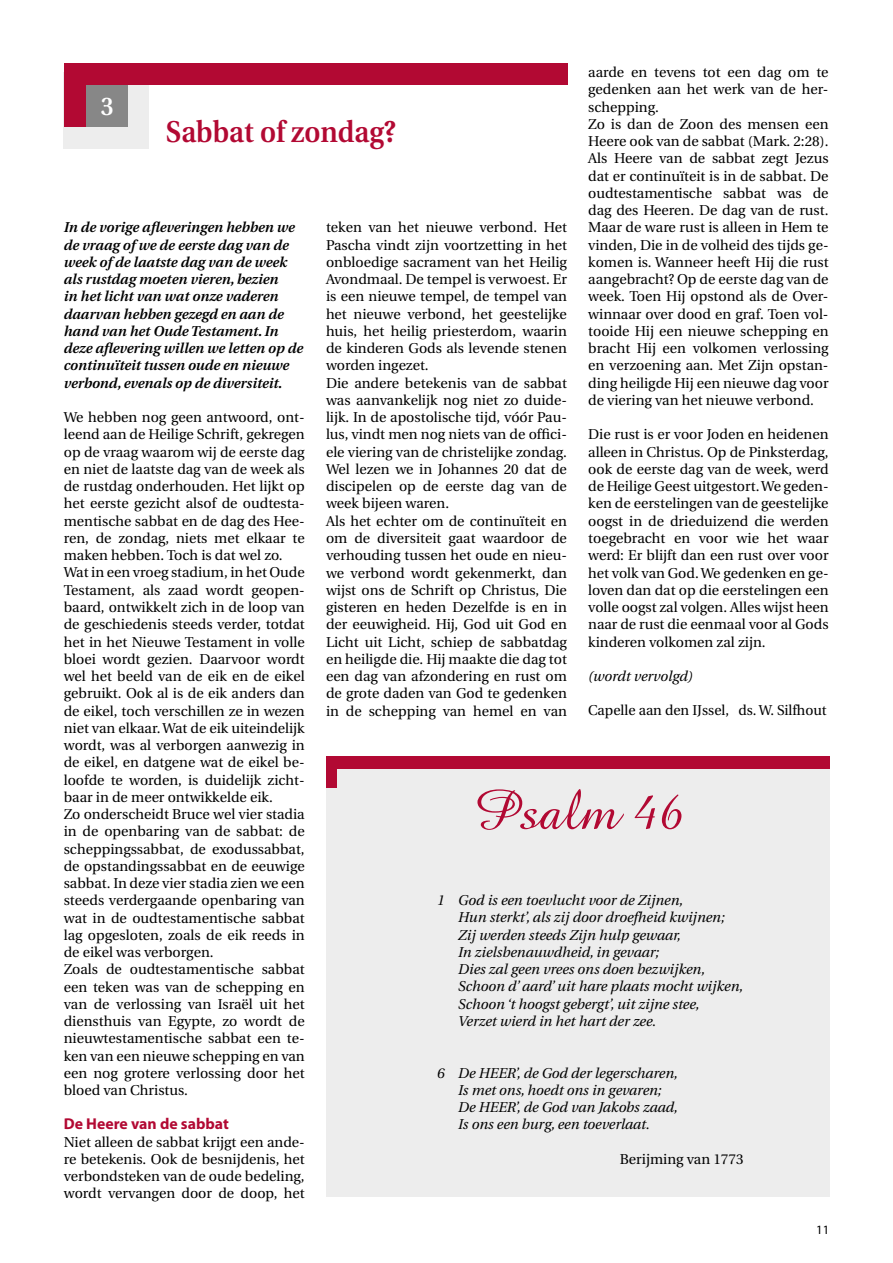
<style>
.page{position:relative;width:893px;height:1263px;background:#fff}
.page>*{position:absolute;margin:0;border:0;box-sizing:border-box;transform-origin:0 0}
.t1{font:57px "Amazone BT";color:#b20933}
.t2{font:600 30px "Utopia";color:#b20933;scale:.92 1}
.t3{font:600 25.5px "Utopia";color:#fff;scale:.92 1}
.t4{font:700 15.75px "Myriad Pro";color:#b20933}
.t5{font:14.25px/17.2px "Utopia";color:#000}
.t6{font:italic 14.25px/17.2px "Utopia";color:#000}
.t7{font:italic 600 14.25px/17.2px "Utopia";color:#000}
.t8{font:12.75px "Myriad Pro";color:#000}
</style>
<div class="page">
<div style="left:64px;top:72px;width:85px;height:76px;background:#ededed"></div>
<div style="left:64px;top:67px;width:64px;height:60px;background:#878787"></div>
<div style="left:64px;top:66px;width:21px;height:61px;background:#b20933"></div>
<div style="left:64px;top:63px;width:503px;height:21px;background:#b20933"></div>
<div style="left:326px;top:756px;width:503px;height:441px;background:#ededed"></div>
<div style="left:326px;top:756px;width:503px;height:12px;background:#b20933"></div>
<div style="left:326px;top:757px;width:11px;height:31px;background:#b20933"></div>
<p class="t5" style="left:588px;top:64px;width:242px">aarde en tevens tot een dag om te gedenken aan het werk van de her‑ schepping.<br>Zo is dan de Zoon des mensen een Heere ook van de sabbat (Mark. 2:28).<br>Als Heere van de sabbat zegt Jezus dat er continuïteit is in de sabbat. De oudtestamentische sabbat was de dag des Heeren. De dag van de rust.<br>Maar de ware rust is alleen in Hem te vinden, Die in de volheid des tijds ge‑ komen is. Wanneer heeft Hij die rust aangebracht? Op de eerste dag van de week. Toen Hij opstond als de Over‑ winnaar over dood en graf. Toen vol‑ tooide Hij een nieuwe schepping en bracht Hij een volkomen verlossing en verzoening aan. Met Zijn opstan‑ ding heiligde Hij een nieuwe dag voor de viering van het nieuwe verbond.</p>
<p class="t5" style="left:588px;top:426px;width:242px;text-align:justify">Die rust is er voor Joden en heidenen alleen in Christus. Op de Pinksterdag, ook de eerste dag van de week, werd de Heilige Geest uitgestort. We geden‑ ken de eerstelingen van de geestelijke oogst in de drieduizend die werden toegebracht en voor wie het waar werd: Er blijft dan een rust over voor het volk van God. We gedenken en ge‑ loven dan dat op die eerstelingen een volle oogst zal volgen. Alles wijst heen naar de rust die eenmaal voor al Gods kinderen volkomen zal zijn.</p>
<p class="t6" style="left:588px;top:668px;width:106px">(wordt vervolgd)</p>
<p class="t5" style="left:588px;top:702px;width:240px">Capelle aan den IJssel, ds. W. Silfhout</p>
<h3 class="t3" style="left:101px;top:92px;width:16px">3</h3>
<h2 class="t2" style="left:166px;top:114px;width:251px">Sabbat of zondag?</h2>
<p class="t7" style="left:64px;top:219px;width:241px">In de vorige afleveringen hebben we de vraag of we de eerste dag van de week of de laatste dag van de week als rustdag moeten vieren, bezien<br>in het licht van wat onze vaderen daarvan hebben gezegd en aan de hand van het Oude Testament. In deze aflevering willen we letten op de continuïteit tussen oude en nieuwe verbond, evenals op de diversiteit.</p>
<p class="t5" style="left:64px;top:409px;width:242px">We hebben nog geen antwoord, ont‑ leend aan de Heilige Schrift, gekregen op de vraag waarom wij de eerste dag en niet de laatste dag van de week als de rustdag onderhouden. Het lijkt op het eerste gezicht alsof de oudtesta‑ mentische sabbat en de dag des Hee‑ ren, de zondag, niets met elkaar te maken hebben. Toch is dat wel zo.<br>Wat in een vroeg stadium, in het Oude Testament, als zaad wordt geopen‑ baard, ontwikkelt zich in de loop van de geschiedenis steeds verder, totdat het in het Nieuwe Testament in volle bloei wordt gezien. Daarvoor wordt wel het beeld van de eik en de eikel gebruikt. Ook al is de eik anders dan de eikel, toch verschillen ze in wezen niet van elkaar. Wat de eik uiteindelijk wordt, was al verborgen aanwezig in de eikel, en datgene wat de eikel be‑ loofde te worden, is duidelijk zicht‑ baar in de meer ontwikkelde eik.<br>Zo onderscheidt Bruce wel vier stadia in de openbaring van de sabbat: de scheppingssabbat, de exodussabbat, de opstandingssabbat en de eeuwige sabbat. In deze vier stadia zien we een steeds verdergaande openbaring van wat in de oudtestamentische sabbat lag opgesloten, zoals de eik reeds in de eikel was verborgen.<br>Zoals de oudtestamentische sabbat een teken was van de schepping en van de verlossing van Israël uit het diensthuis van Egypte, zo wordt de nieuwtestamentische sabbat een te‑ ken van een nieuwe schepping en van een nog grotere verlossing door het bloed van Christus.</p>
<p class="t4" style="left:64px;top:1115px;width:167px">De Heere van de sabbat</p>
<p class="t5" style="left:64px;top:1133px;width:242px;text-align:justify">Niet alleen de sabbat krijgt een ande‑ re betekenis. Ook de besnijdenis, het verbondsteken van de oude bedeling, wordt vervangen door de doop, het</p>
<p class="t5" style="left:326px;top:219px;width:242px">teken van het nieuwe verbond. Het Pascha vindt zijn voortzetting in het onbloedige sacrament van het Heilig Avondmaal. De tempel is verwoest. Er is een nieuwe tempel, de tempel van het nieuwe verbond, het geestelijke huis, het heilig priesterdom, waarin de kinderen Gods als levende stenen worden ingezet.<br>Die andere betekenis van de sabbat was aanvankelijk nog niet zo duide‑ lijk. In de apostolische tijd, vóór Pau‑ lus, vindt men nog niets van de offici‑ ële viering van de christelijke zondag.<br>Wel lezen we in Johannes 20 dat de discipelen op de eerste dag van de week bijeen waren.<br>Als het echter om de continuïteit en om de diversiteit gaat waardoor de verhouding tussen het oude en nieu‑ we verbond wordt gekenmerkt, dan wijst ons de Schrift op Christus, Die gisteren en heden Dezelfde is en in der eeuwigheid. Hij, God uit God en Licht uit Licht, schiep de sabbatdag en heiligde die. Hij maakte die dag tot een dag van afzondering en rust om de grote daden van God te gedenken in de schepping van hemel en van</p>
<h1 class="t1" style="left:473px;top:777px;width:213px">Psalm 46</h1>
<p class="t6" style="left:458px;top:892px;width:286px;text-indent:-21px">1 God is een toevlucht voor de Zijnen,<br>Hun sterkt’, als zij door droefheid kwijnen; Zij werden steeds Zijn hulp gewaar,<br>In zielsbenauwdheid, in gevaar;<br>Dies zal geen vrees ons doen bezwijken, Schoon d’ aard’ uit hare plaats mocht wijken, Schoon ‘t hoogst gebergt’, uit zijne stee,<br>Verzet wierd in het hart der zee.</p>
<p class="t6" style="left:458px;top:1064px;width:221px;text-indent:-21px">6 De HEER’, de God der legerscharen,<br>Is met ons, hoedt ons in gevaren;<br>De HEER’, de God van Jakobs zaad,<br>Is ons een burg, een toeverlaat.</p>
<p class="t5" style="left:620px;top:1151px;width:125px">Berijming van 1773</p>
<p class="t8" style="left:816px;top:1222px;width:15px">11</p>
</div>
